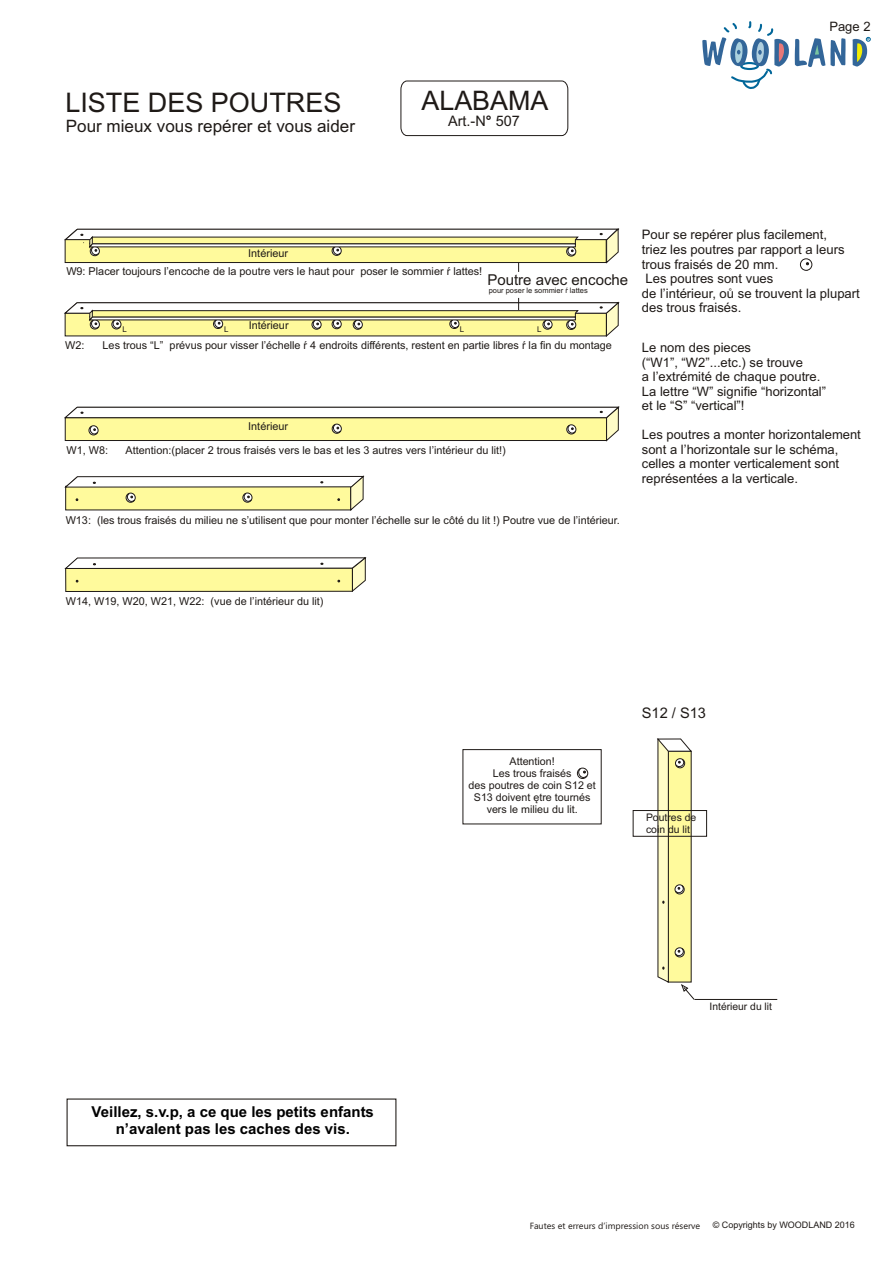
<style>
.page{position:relative;width:894px;height:1263px;background:#fff}
.page>*{position:absolute;margin:0;border:0;box-sizing:border-box;transform-origin:0 0}
.t1{font:27px "Arial";color:#1f1a17}
.t2{font:26.85px "Arial";color:#1f1a17}
.t3{font:17.1px "Arial";color:#1f1a17}
.t4{font:700 15px/16.8px "Arial";color:#000;text-align:center}
.t5{font:15px "Arial";color:#1f1a17}
.t6{font:14.7px "Arial";color:#1f1a17}
.t7{font:14.4px "Arial";color:#1f1a17}
.t8{font:13.05px/14.5px "Arial";color:#1f1a17}
.t9{font:10.8px "Arial";color:#1f1a17}
.t10{font:10.65px/12px "Arial";color:#1f1a17;text-align:center}
.t11{font:10.35px/11.7px "Arial";color:#1f1a17}
.t12{font:9px "Ebrima";color:#1f1a17}
.t13{font:9px "Arial";color:#1f1a17}
.t14{font:7.95px "Arial";color:#1f1a17}
.t15{font:7.5px "Arial";color:#1f1a17}
.t16{font:700 3px "Arial";color:#069;scale:1.04 1}
.s1{font-weight:700}
</style>
<div class="page">
<svg style="left:65px;top:476px;width:298px;height:34px"></svg>
<svg style="left:65px;top:558px;width:300px;height:34px"></svg>
<svg style="left:64px;top:406px;width:556px;height:35px"></svg>
<svg style="left:64px;top:298px;width:556px;height:39px"></svg>
<svg style="left:64px;top:228px;width:556px;height:44px"></svg>
<svg style="left:400px;top:80px;width:169px;height:56px"></svg>
<div style="left:463px;top:749px;width:138px;height:75px;border:1px solid #1f1a17"></div>
<svg style="left:576px;top:767px;width:12px;height:12px"></svg>
<hr style="left:694px;top:999px;width:83px;height:1px;background:#1f1a17">
<svg style="left:658px;top:739px;width:37px;height:261px"></svg>
<div style="left:800px;top:259px;width:12px;height:12px;background:#fff;border:1px solid #1f1a17;border-radius:50%"></div>
<svg style="left:806px;top:262px;width:3px;height:8px"></svg>
<div style="left:633px;top:810px;width:74px;height:26px;border:1px solid #1f1a17"></div>
<div style="left:67px;top:1099px;width:329px;height:47px;border:1px solid #1f1a17"></div>
<svg style="left:795px;top:38px;width:51px;height:29px"></svg>
<svg style="left:702px;top:21px;width:87px;height:68px"></svg>
<svg style="left:852px;top:37px;width:19px;height:30px"></svg>
<p class="t8" style="left:829px;top:21px;width:43px">Page 2</p>
<h1 class="t1" style="left:65px;top:92px;width:278px">LISTE DES POUTRES</h1>
<h2 class="t2" style="left:421px;top:90px;width:129px">ALABAMA</h2>
<h3 class="t3" style="left:66px;top:119px;width:291px">Pour mieux vous repérer et vous aider</h3>
<h3 class="t7" style="left:448px;top:116px;width:73px">Art.-N<span class="s1">°</span> 507</h3>
<p class="t16" style="left:867px;top:38px;width:4px">R</p>
<p class="t9" style="left:248px;top:249px;width:41px">Intérieur</p>
<p class="t9" style="left:66px;top:268px;width:417px">W9: Placer toujours l’encoche de la poutre vers le haut pour poser le sommier à lattes!</p>
<h3 class="t5" style="left:487px;top:274px;width:142px">Poutre avec encoche</h3>
<p class="t15" style="left:489px;top:287px;width:101px">pour poser le sommier à lattes</p>
<p class="t9" style="left:249px;top:322px;width:41px">Intérieur</p>
<p class="t14" style="left:123px;top:327px;width:6px">L</p>
<p class="t14" style="left:224px;top:327px;width:6px">L</p>
<p class="t14" style="left:460px;top:327px;width:6px">L</p>
<p class="t14" style="left:537px;top:327px;width:6px">L</p>
<p class="t9" style="left:65px;top:341px;width:21px">W2:</p>
<p class="t9" style="left:103px;top:341px;width:511px">Les trous “L” prévus pour visser l’échelle à 4 endroits différents, restent en partie libres à la fin du montage</p>
<p class="t9" style="left:248px;top:422px;width:41px">Intérieur</p>
<p class="t9" style="left:66px;top:446px;width:43px">W1, W8:</p>
<p class="t9" style="left:126px;top:446px;width:382px">Attention:(placer 2 trous fraisés vers le bas et les 3 autres vers l’intérieur du lit!)</p>
<p class="t9" style="left:66px;top:516px;width:556px">W13: (les trous fraisés du milieu ne s’utilisent que pour monter l’échelle sur le côté du lit !) Poutre vue de l’intérieur.</p>
<p class="t8" style="left:642px;top:229px;width:219px">Pour se repérer plus facilement,<br>triez les poutres par rapport a leurs trous fraisés de 20 mm.<br>Les poutres sont vues<br>de l’intérieur, où se trouvent la plupart des trous fraisés.</p>
<p class="t8" style="left:642px;top:342px;width:186px">Le nom des pieces<br>(“W1”, “W2”...etc.) se trouve<br>a l’extrémité de chaque poutre.<br>La lettre “W” signifie “horizontal” et le “S” “vertical”!</p>
<p class="t8" style="left:642px;top:429px;width:221px">Les poutres a monter horizontalement sont a l’horizontale sur le schéma, celles a monter verticalement sont représentées a la verticale.</p>
<p class="t9" style="left:66px;top:597px;width:259px">W14, W19, W20, W21, W22: (vue de l’intérieur du lit)</p>
<p class="t10" style="left:469px;top:756px;width:129px">Attention!<br>Les trous fraisés<br>des poutres de coin S12 et<br>S13 doivent être tournés vers le milieu du lit.</p>
<h3 class="t6" style="left:642px;top:707px;width:66px">S12 / S13</h3>
<p class="t11" style="left:646px;top:812px;width:52px">Poutres de coin du lit</p>
<h3 class="t4" style="left:92px;top:1105px;width:284px">Veillez, s.v.p, a ce que les petits enfants n’avalent pas les caches des vis.</h3>
<p class="t11" style="left:710px;top:1001px;width:64px">Intérieur du lit</p>
<p class="t12" style="left:530px;top:1223px;width:172px">Fautes et erreurs d’impression sous réserve</p>
<p class="t13" style="left:713px;top:1221px;width:144px">© Copyrights by WOODLAND 2016</p>
</div>
